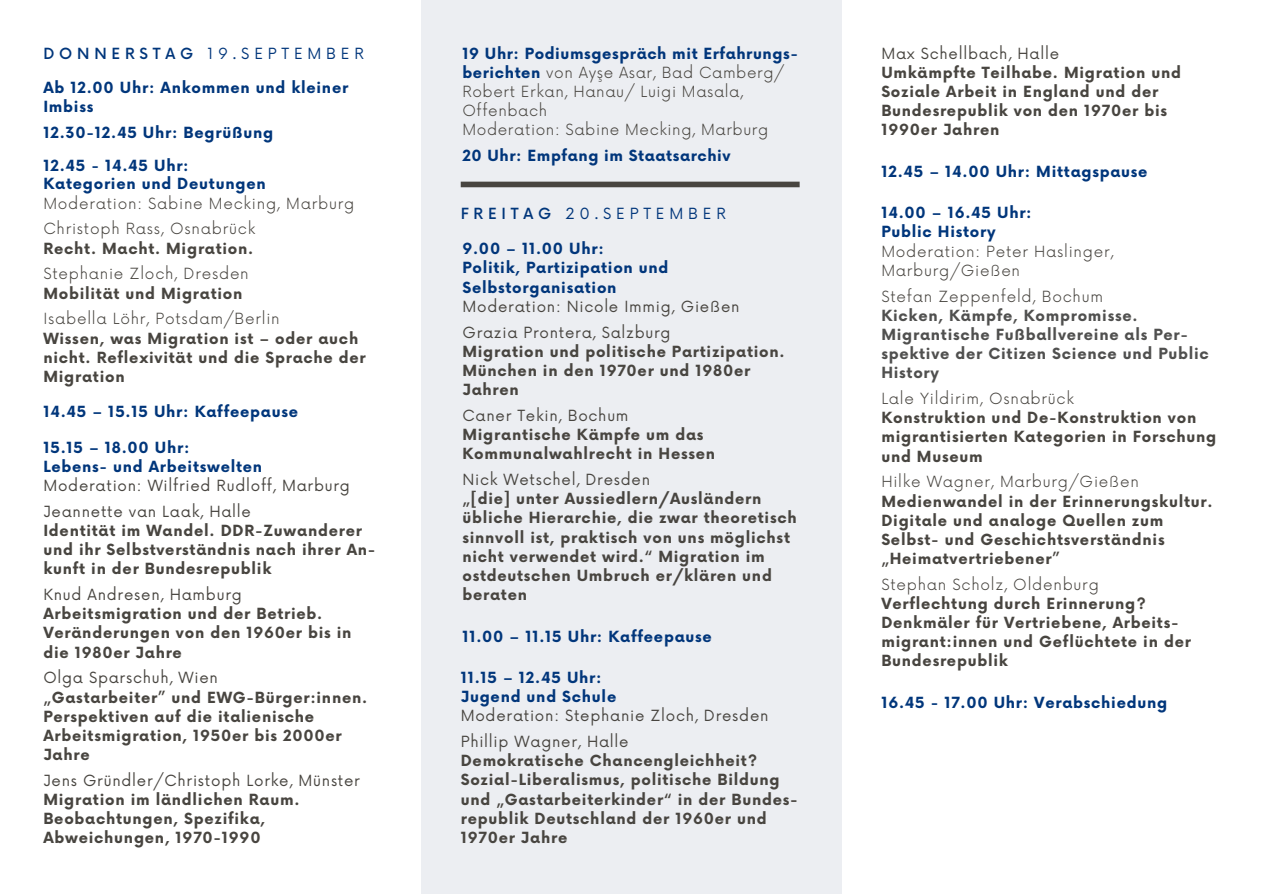
<style>
.page{position:relative;width:1263px;height:894px;background:#fff}
.page>*{position:absolute;margin:0;border:0;box-sizing:border-box;transform-origin:0 0}
.t1{font:700 15px/19.2px "Now";letter-spacing:.05em;color:#484540}
.t2{font:700 15px/19.2px "Now";letter-spacing:.05em;color:#01367b}
.t3{font:300 15px/19.2px "Now";letter-spacing:.05em;color:#484540}
.t4{font:15px "Now";letter-spacing:.05em;color:#484540}
.t5{font:700 15px/19.2px "Now";letter-spacing:.05em;color:#50504f}
.t6{font:15px "Now";letter-spacing:.32em;color:#01367b}
.s1{font-weight:500}
.s2{font-weight:700;color:#01367b}
</style>
<div class="page">
<div style="left:421px;top:0;width:421px;height:893px;background:#eceef2"></div>
<div style="left:461px;top:181px;width:339px;height:6px;background:#484540"></div>
<p class="t6" style="left:43px;top:46px;width:322px"><span class="s1">DONNERSTAG</span> 19.SEPTEMBER</p>
<p class="t2" style="left:43px;top:79px;width:306px">Ab 12.00 Uhr: Ankommen und kleiner<br>Imbiss</p>
<p class="t2" style="left:43px;top:124px;width:232px">12.30-12.45 Uhr: Begrüßung</p>
<p class="t2" style="left:43px;top:157px;width:147px">12.45 - 14.45 Uhr:</p>
<p class="t2" style="left:43px;top:175px;width:224px">Kategorien und Deutungen</p>
<p class="t3" style="left:43px;top:194px;width:312px">Moderation: Sabine Mecking, Marburg</p>
<h2 class="t3" style="left:43px;top:220px;width:213px">Christoph Rass, Osnabrück</h2>
<p class="t1" style="left:43px;top:239px;width:211px">Recht. Macht. Migration.</p>
<p class="t3" style="left:43px;top:265px;width:207px">Stephanie Zloch, Dresden</p>
<p class="t1" style="left:43px;top:284px;width:201px">Mobilität und Migration</p>
<p class="t3" style="left:43px;top:310px;width:238px">Isabella Löhr, Potsdam/Berlin</p>
<p class="t1" style="left:43px;top:329px;width:324px">Wissen, was Migration ist – oder auch nicht. Reflexivität und die Sprache der<br>Migration</p>
<p class="t2" style="left:43px;top:403px;width:256px">14.45 – 15.15 Uhr: Kaffeepause</p>
<p class="t2" style="left:43px;top:438px;width:148px">15.15 – 18.00 Uhr:</p>
<p class="t2" style="left:43px;top:457px;width:220px">Lebens- und Arbeitswelten</p>
<p class="t4" style="left:43px;top:477px;width:308px">Moderation: Wilfried Rudloff, Marburg</p>
<p class="t4" style="left:43px;top:503px;width:209px">Jeannette van Laak, Halle</p>
<p class="t1" style="left:43px;top:521px;width:334px">Identität im Wandel. DDR-Zuwanderer und ihr Selbstverständnis nach ihrer An&shy;kunft in der Bundesrepublik</p>
<p class="t4" style="left:43px;top:586px;width:200px">Knud Andresen, Hamburg</p>
<p class="t1" style="left:43px;top:605px;width:310px">Arbeitsmigration und der Betrieb.<br>Veränderungen von den 1960er bis in die 1980er Jahre</p>
<p class="t4" style="left:43px;top:669px;width:176px">Olga Sparschuh, Wien</p>
<h2 class="t1" style="left:43px;top:688px;width:325px">„Gastarbeiter” und EWG-Bürger:innen.<br>Perspektiven auf die italienische<br>Arbeitsmigration, 1950er bis 2000er<br>Jahre</h2>
<h1 class="t4" style="left:43px;top:771px;width:318px">Jens Gründler/Christoph Lorke, Münster</h1>
<p class="t1" style="left:43px;top:790px;width:258px">Migration im ländlichen Raum.<br>Beobachtungen, Spezifika,<br>Abweichungen, 1970-1990</p>
<p class="t3" style="left:462px;top:44px;width:337px"><span class="s2">19 Uhr: Podiumsgespräch mit Erfahrungs&shy;berichten</span> von Ayşe Asar, Bad Camberg/<br>Robert Erkan, Hanau/ Luigi Masala,<br>Offenbach</p>
<h2 class="t3" style="left:462px;top:121px;width:307px">Moderation: Sabine Mecking, Marburg</h2>
<p class="t2" style="left:462px;top:147px;width:270px">20 Uhr: Empfang im Staatsarchiv</p>
<p class="t6" style="left:461px;top:205px;width:266px"><span class="s1">FREITAG</span> 20.SEPTEMBER</p>
<h1 class="t2" style="left:462px;top:240px;width:143px">9.00 – 11.00 Uhr:</h1>
<h2 class="t2" style="left:462px;top:259px;width:208px">Politik, Partizipation und<br>Selbstorganisation</h2>
<h2 class="t4" style="left:462px;top:298px;width:279px">Moderation: Nicole Immig, Gießen</h2>
<p class="t4" style="left:462px;top:324px;width:210px">Grazia Prontera, Salzburg</p>
<p class="t1" style="left:462px;top:342px;width:324px">Migration und politische Partizipation.<br>München in den 1970er und 1980er<br>Jahren</p>
<p class="t4" style="left:462px;top:407px;width:168px">Caner Tekin, Bochum</p>
<p class="t1" style="left:462px;top:426px;width:254px">Migrantische Kämpfe um das<br>Kommunalwahlrecht in Hessen</p>
<p class="t4" style="left:462px;top:471px;width:189px">Nick Wetschel, Dresden</p>
<p class="t1" style="left:462px;top:490px;width:336px">„[die] unter Aussiedlern/Ausländern übliche Hierarchie, die zwar theoretisch sinnvoll ist, praktisch von uns möglichst nicht verwendet wird.“ Migration im ostdeutschen Umbruch er/klären und beraten</p>
<p class="t2" style="left:462px;top:627px;width:251px">11.00 – 11.15 Uhr: Kaffeepause</p>
<p class="t2" style="left:461px;top:668px;width:142px">11.15 – 12.45 Uhr:</p>
<p class="t2" style="left:461px;top:687px;width:157px">Jugend und Schule</p>
<p class="t4" style="left:461px;top:707px;width:309px">Moderation: Stephanie Zloch, Dresden</p>
<p class="t4" style="left:461px;top:733px;width:169px">Phillip Wagner, Halle</p>
<p class="t1" style="left:461px;top:752px;width:298px">Demokratische Chancengleichheit?</p>
<p class="t1" style="left:461px;top:771px;width:338px">Sozial-Liberalismus, politische Bildung und „Gastarbeiterkinder“ in der Bundes&shy;republik Deutschland der 1960er und 1970er Jahre</p>
<p class="t4" style="left:881px;top:45px;width:179px">Max Schellbach, Halle</p>
<p class="t1" style="left:881px;top:64px;width:301px">Umkämpfte Teilhabe. Migration und<br>Soziale Arbeit in England und der<br>Bundesrepublik von den 1970er bis<br>1990er Jahren</p>
<p class="t2" style="left:881px;top:163px;width:268px">12.45 – 14.00 Uhr: Mittagspause</p>
<p class="t2" style="left:881px;top:204px;width:152px">14.00 – 16.45 Uhr:</p>
<p class="t2" style="left:881px;top:223px;width:116px">Public History</p>
<p class="t3" style="left:881px;top:242px;width:234px">Moderation: Peter Haslinger,<br>Marburg/Gießen</p>
<p class="t3" style="left:881px;top:287px;width:223px">Stefan Zeppenfeld, Bochum</p>
<p class="t5" style="left:881px;top:306px;width:329px">Kicken, Kämpfe, Kompromisse.<br>Migrantische Fußballvereine als Per&shy;spektive der Citizen Science und Public<br>History</p>
<p class="t3" style="left:881px;top:390px;width:194px">Lale Yildirim, Osnabrück</p>
<p class="t1" style="left:881px;top:409px;width:336px">Konstruktion und De-Konstruktion von migrantisierten Kategorien in Forschung und Museum</p>
<p class="t3" style="left:881px;top:473px;width:259px">Hilke Wagner, Marburg/Gießen</p>
<h2 class="t1" style="left:881px;top:492px;width:333px">Medienwandel in der Erinnerungskultur.<br>Digitale und analoge Quellen zum Selbst- und Geschichtsverständnis „Heimatvertriebener”</h2>
<p class="t3" style="left:881px;top:575px;width:219px">Stephan Scholz, Oldenburg</p>
<p class="t1" style="left:881px;top:594px;width:311px">Verflechtung durch Erinnerung?<br>Denkmäler für Vertriebene, Arbeits&shy;migrant:innen und Geflüchtete in der<br>Bundesrepublik</p>
<h2 class="t2" style="left:881px;top:693px;width:287px">16.45 - 17.00 Uhr: Verabschiedung</h2>
</div>
